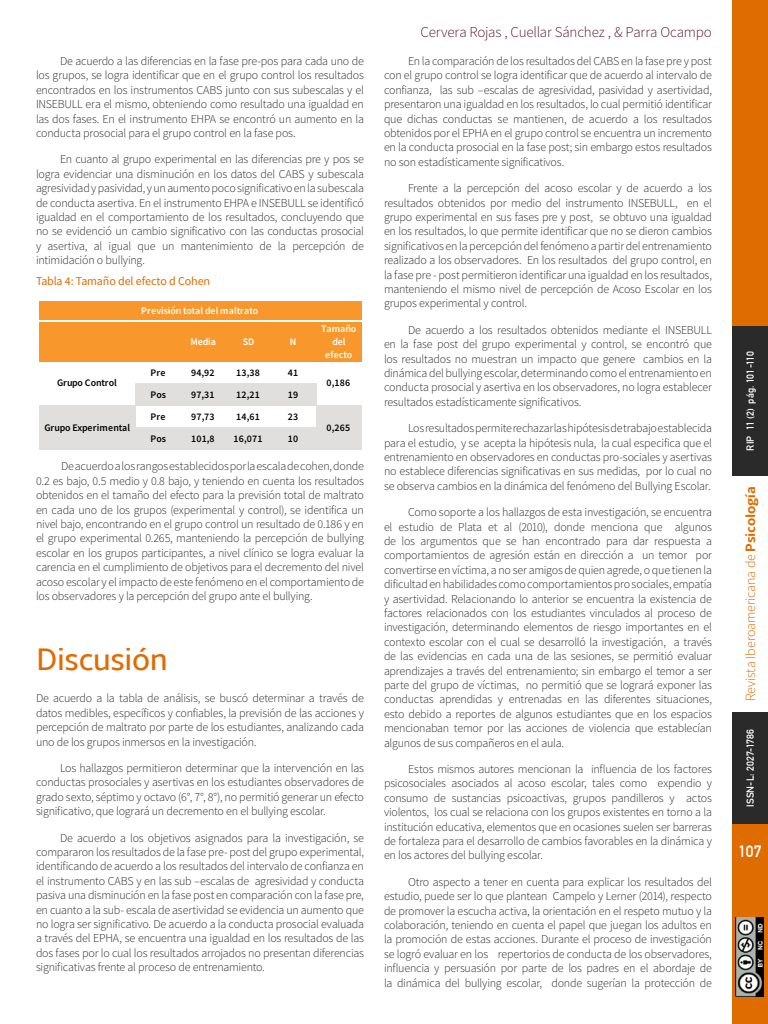
<style>
.page{position:relative;width:768px;height:1024px;background:#fff}
.page>*{position:absolute;margin:0;border:0;box-sizing:border-box;transform-origin:0 0}
.t1{font:32px "Amble";letter-spacing:-.035em;color:#df6c01}
.t2{font:700 16px "DIN Alternate";color:#fff}
.t3{font:300 15px "Source Sans Pro";letter-spacing:-.015em;color:#5f1c2b}
.t4{font:300 14px "Source Sans Pro";letter-spacing:-.01em;color:#df6c01}
.t5{font:300 12px/14.4px "Source Sans Pro";letter-spacing:-.015em;color:#2a2a2a;text-align:justify}
.t6{font:12px "Source Sans Pro";letter-spacing:-.01em;color:#df6c01}
.t7{font:600 10px "Source Sans Pro";letter-spacing:.02em;color:#000}
.t8{font:600 10px/13.4px "Source Sans Pro";letter-spacing:.005em;color:#fff;text-align:center}
.t9{font:700 10px "DIN Alternate";letter-spacing:.005em;color:#fff}
.t10{font:600 10px "Source Sans Pro";letter-spacing:-.015em;color:#000}
.s1{font-family:"Amble";font-weight:700}
</style>
<div class="page">
<div style="left:39px;top:301px;width:323px;height:61px;background:#f8982c"></div>
<div style="left:135px;top:383px;width:181px;height:23px;background:#e0dfde"></div>
<div style="left:39px;top:405px;width:97px;height:23px;background:#e0dfde"></div>
<div style="left:316px;top:405px;width:46px;height:23px;background:#e0dfde"></div>
<div style="left:39px;top:427px;width:323px;height:23px;background:#e0dfde"></div>
<hr style="left:38px;top:320px;width:324px;height:1px;background:#fff">
<div style="left:732px;top:712px;width:36px;height:312px;background:#df6c01"></div>
<div style="left:732px;top:0;width:36px;height:476px;background:#df6c01"></div>
<div style="left:732px;top:326px;width:36px;height:150px;background:#2a2a2a"></div>
<div style="left:732px;top:712px;width:36px;height:112px;background:#2a2a2a"></div>
<img style="left:736px;top:917px;width:27px;height:80px">
<p class="t5" style="left:36px;top:54px;width:330px;text-indent:24px">De acuerdo a las diferencias en la fase pre-pos para cada uno de los grupos, se logra identificar que en el grupo control los resultados encontrados en los instrumentos CABS junto con sus subescalas y el INSEBULL era el mismo, obteniendo como resultado una igualdad en las dos fases. En el instrumento EHPA se encontró un aumento en la conducta prosocial para el grupo control en la fase pos.</p>
<p class="t5" style="left:36px;top:152px;width:330px;text-indent:24px">En cuanto al grupo experimental en las diferencias pre y pos se logra evidenciar una disminución en los datos del CABS y subescala agresividad y pasividad, y un aumento poco significativo en la subescala de conducta asertiva. En el instrumento EHPA e INSEBULL se identificó igualdad en el comportamiento de los resultados, concluyendo que no se evidenció un cambio significativo con las conductas prosocial y asertiva, al igual que un mantenimiento de la percepción de intimidación o bullying.</p>
<p class="t6" style="left:36px;top:273px;width:176px">Tabla 4: Tamaño del efecto d Cohen</p>
<p class="t10" style="left:57px;top:377px;width:61px">Grupo Control</p>
<p class="t7" style="left:44px;top:421px;width:87px">Grupo Experimental</p>
<p class="t8" style="left:141px;top:304px;width:118px">Previsión total del maltrato</p>
<p class="t8" style="left:190px;top:335px;width:27px">Media</p>
<p class="t8" style="left:243px;top:335px;width:13px">SD</p>
<p class="t8" style="left:290px;top:335px;width:8px">N</p>
<p class="t7" style="left:151px;top:366px;width:16px">Pre</p>
<p class="t7" style="left:191px;top:366px;width:25px">94,92</p>
<p class="t7" style="left:236px;top:366px;width:25px">13,38</p>
<p class="t7" style="left:288px;top:366px;width:12px">41</p>
<p class="t7" style="left:151px;top:388px;width:17px">Pos</p>
<p class="t7" style="left:191px;top:388px;width:25px">97,31</p>
<p class="t7" style="left:236px;top:388px;width:25px">12,21</p>
<p class="t7" style="left:288px;top:388px;width:12px">19</p>
<p class="t7" style="left:151px;top:410px;width:16px">Pre</p>
<p class="t7" style="left:191px;top:410px;width:25px">97,73</p>
<p class="t7" style="left:236px;top:410px;width:25px">14,61</p>
<p class="t7" style="left:288px;top:410px;width:12px">23</p>
<p class="t7" style="left:151px;top:432px;width:17px">Pos</p>
<p class="t7" style="left:191px;top:432px;width:25px">101,8</p>
<p class="t7" style="left:234px;top:432px;width:30px">16,071</p>
<p class="t7" style="left:288px;top:432px;width:12px">10</p>
<p class="t8" style="left:321px;top:321px;width:37px">Tamaño del efecto</p>
<p class="t7" style="left:326px;top:377px;width:25px">0,186</p>
<p class="t7" style="left:326px;top:421px;width:25px">0,265</p>
<p class="t5" style="left:36px;top:459px;width:330px;text-indent:25px">De acuerdo a los rangos establecidos por la escala de cohen, donde 0.2 es bajo, 0.5 medio y 0.8 bajo, y teniendo en cuenta los resultados obtenidos en el tamaño del efecto para la previsión total de maltrato en cada uno de los grupos (experimental y control), se identifica un nivel bajo, encontrando en el grupo control un resultado de 0.186 y en el grupo experimental 0.265, manteniendo la percepción de bullying escolar en los grupos participantes, a nivel clínico se logra evaluar la carencia en el cumplimiento de objetivos para el decremento del nivel acoso escolar y el impacto de este fenómeno en el comportamiento de los observadores y la percepción del grupo ante el bullying.</p>
<h1 class="t1" style="left:36px;top:641px;width:134px">Discusión</h1>
<p class="t5" style="left:36px;top:691px;width:330px">De acuerdo a la tabla de análisis, se buscó determinar a través de datos medibles, específicos y confiables, la previsión de las acciones y percepción de maltrato por parte de los estudiantes, analizando cada uno de los grupos inmersos en la investigación.</p>
<p class="t5" style="left:36px;top:761px;width:330px;text-indent:24px">Los hallazgos permitieron determinar que la intervención en las conductas prosociales y asertivas en los estudiantes observadores de grado sexto, séptimo y octavo (6°, 7°, 8°), no permitió generar un efecto significativo, que logrará un decremento en el bullying escolar.</p>
<p class="t5" style="left:36px;top:830px;width:330px;text-indent:24px">De acuerdo a los objetivos asignados para la investigación, se compararon los resultados de la fase pre- post del grupo experimental, identificando de acuerdo a los resultados del intervalo de confianza en el instrumento CABS y en las sub –escalas de agresividad y conducta pasiva una disminución en la fase post en comparación con la fase pre, en cuanto a la sub- escala de asertividad se evidencia un aumento que no logra ser significativo. De acuerdo a la conducta prosocial evaluada a través del EPHA, se encuentra una igualdad en los resultados de las dos fases por lo cual los resultados arrojados no presentan diferencias significativas frente al proceso de entrenamiento.</p>
<p class="t3" style="left:420px;top:23px;width:293px">Cervera Rojas , Cuellar Sánchez , &amp; Parra Ocampo</p>
<p class="t5" style="left:384px;top:54px;width:330px;text-indent:24px">En la comparación de los resultados del CABS en la fase pre y post con el grupo control se logra identificar que de acuerdo al intervalo de confianza, las sub –escalas de agresividad, pasividad y asertividad, presentaron una igualdad en los resultados, lo cual permitió identificar que dichas conductas se mantienen, de acuerdo a los resultados obtenidos por el EPHA en el grupo control se encuentra un incremento en la conducta prosocial en la fase post; sin embargo estos resultados no son estadísticamente significativos.</p>
<p class="t5" style="left:384px;top:181px;width:330px;text-indent:24px">Frente a la percepción del acoso escolar y de acuerdo a los resultados obtenidos por medio del instrumento INSEBULL, en el grupo experimental en sus fases pre y post, se obtuvo una igualdad en los resultados, lo que permite identificar que no se dieron cambios significativos en la percepción del fenómeno a partir del entrenamiento realizado a los observadores. En los resultados del grupo control, en la fase pre - post permitieron identificar una igualdad en los resultados, manteniendo el mismo nivel de percepción de Acoso Escolar en los grupos experimental y control.</p>
<p class="t5" style="left:384px;top:323px;width:330px;text-indent:24px">De acuerdo a los resultados obtenidos mediante el INSEBULL en la fase post del grupo experimental y control, se encontró que los resultados no muestran un impacto que genere cambios en la dinámica del bullying escolar, determinando como el entrenamiento en conducta prosocial y asertiva en los observadores, no logra establecer resultados estadísticamente significativos.</p>
<p class="t5" style="left:384px;top:421px;width:330px;text-indent:24px">Los resultados permite rechazar las hipótesis de trabajo establecida para el estudio, y se acepta la hipótesis nula, la cual especifica que el entrenamiento en observadores en conductas pro-sociales y asertivas no establece diferencias significativas en sus medidas, por lo cual no se observa cambios en la dinámica del fenómeno del Bullying Escolar.</p>
<p class="t5" style="left:384px;top:505px;width:330px;text-indent:24px">Como soporte a los hallazgos de esta investigación, se encuentra el estudio de Plata et al (2010), donde menciona que algunos de los argumentos que se han encontrado para dar respuesta a comportamientos de agresión están en dirección a un temor por convertirse en víctima, a no ser amigos de quien agrede, o que tienen la dificultad en habilidades como comportamientos pro sociales, empatía y asertividad. Relacionando lo anterior se encuentra la existencia de factores relacionados con los estudiantes vinculados al proceso de investigación, determinando elementos de riesgo importantes en el contexto escolar con el cual se desarrolló la investigación, a través de las evidencias en cada una de las sesiones, se permitió evaluar aprendizajes a través del entrenamiento; sin embargo el temor a ser parte del grupo de víctimas, no permitió que se logrará exponer las conductas aprendidas y entrenadas en las diferentes situaciones, esto debido a reportes de algunos estudiantes que en los espacios mencionaban temor por las acciones de violencia que establecían algunos de sus compañeros en el aula.</p>
<p class="t5" style="left:384px;top:762px;width:330px;text-indent:24px">Estos mismos autores mencionan la influencia de los factores psicosociales asociados al acoso escolar, tales como expendio y consumo de sustancias psicoactivas, grupos pandilleros y actos violentos, los cual se relaciona con los grupos existentes en torno a la institución educativa, elementos que en ocasiones suelen ser barreras de fortaleza para el desarrollo de cambios favorables en la dinámica y en los actores del bullying escolar.</p>
<p class="t5" style="left:384px;top:875px;width:330px;text-indent:24px">Otro aspecto a tener en cuenta para explicar los resultados del estudio, puede ser lo que plantean Campelo y Lerner (2014), respecto de promover la escucha activa, la orientación en el respeto mutuo y la colaboración, teniendo en cuenta el papel que juegan los adultos en la promoción de estas acciones. Durante el proceso de investigación se logró evaluar en los repertorios de conducta de los observadores, influencia y persuasión por parte de los padres en el abordaje de la dinámica del bullying escolar, donde sugerían la protección de</p>
<p class="t9" style="left:743px;top:451px;width:101px;rotate:-90deg">RIP 11 (2) pág. 101-110</p>
<p class="t4" style="left:742px;top:701px;width:216px;rotate:-90deg">Revista Iberoamericana de <span class="s1">Psicología</span></p>
<p class="t9" style="left:743px;top:807px;width:79px;rotate:-90deg">ISSN-L: 2027-1786</p>
<h2 class="t2" style="left:738px;top:839px;width:25px">107</h2>
</div>
